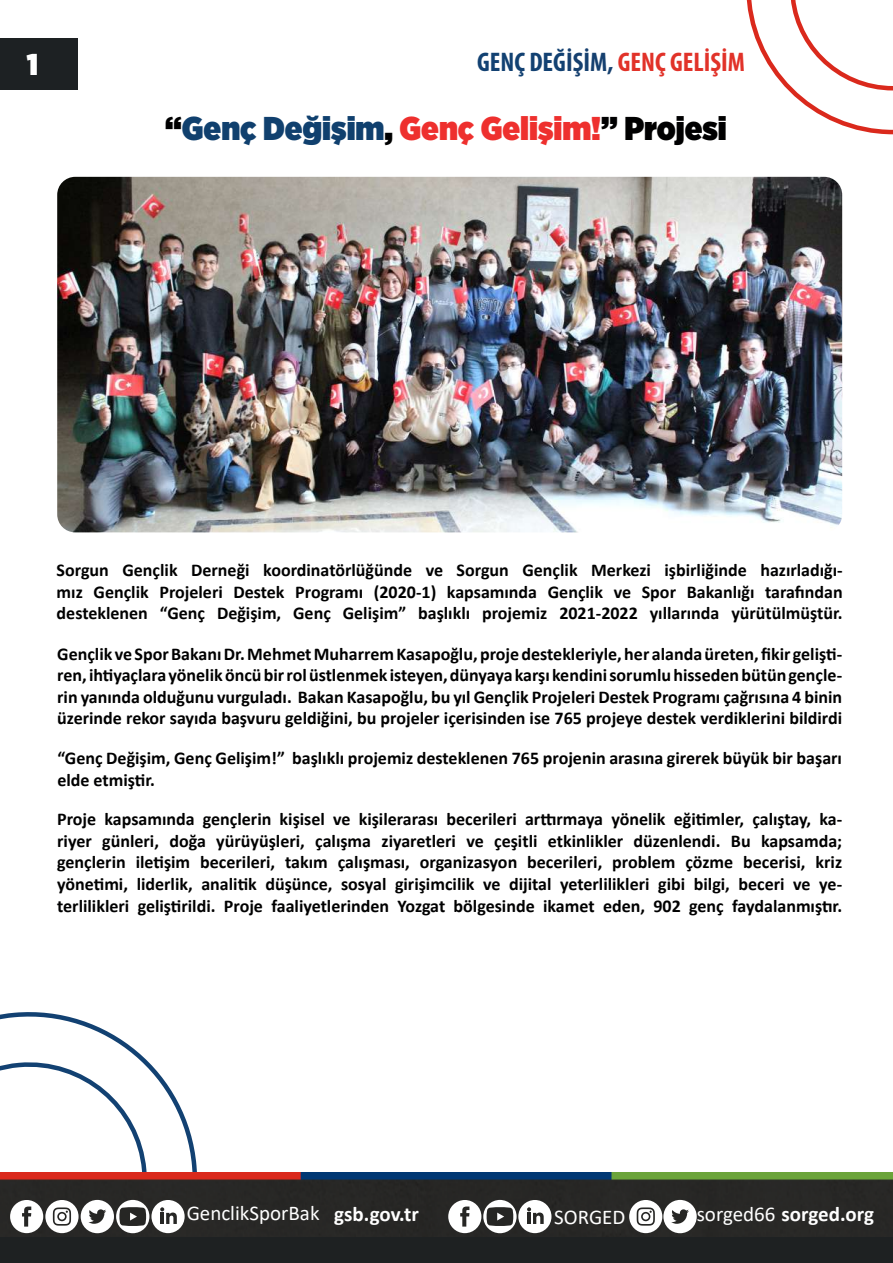
<style>
.page{position:relative;width:893px;height:1263px;background:#fff}
.page>*{position:absolute;margin:0;border:0;box-sizing:border-box;transform-origin:0 0}
.t1{font:900 33px "Gotham Narrow";color:#ee302e}
.t2{font:900 30px "Gotham Narrow";color:#fff}
.t3{font:700 condensed 27px "Myriad Pro";color:#e13229}
.t4{font:21px "Calibri";color:#fff}
.t5{font:700 21px "Calibri";color:#fff}
.t6{font:700 18px/21.6px "Calibri";color:#000001;text-align:justify}
.s1{color:#124172}
.s2{color:#16406f}
.s3{color:#000001}
.s4{color:#10406e}
.s5{font-weight:700}
.s6{font-weight:400}
</style>
<div class="page">
<svg style="left:746px;top:0;width:147px;height:135px"></svg>
<div style="left:0;top:38px;width:78px;height:51px;background:#1d2123"></div>
<img style="left:57px;top:177px;width:785px;height:355px">
<svg style="left:0;top:1012px;width:197px;height:160px"></svg>
<img style="left:0;top:1172px;width:893px;height:65px">
<div style="left:0;top:1237px;width:893px;height:26px;background:#1e2122"></div>
<div style="left:10px;top:1200px;width:33px;height:33px;background:#fff;border-radius:17px"></div>
<svg style="left:22px;top:1206px;width:9px;height:20px"></svg>
<div style="left:45px;top:1200px;width:34px;height:33px;background:#fff;border-radius:17px"></div>
<svg style="left:53px;top:1207px;width:18px;height:19px"></svg>
<div style="left:81px;top:1200px;width:33px;height:33px;background:#fff;border-radius:17px"></div>
<svg style="left:88px;top:1209px;width:18px;height:15px"></svg>
<div style="left:116px;top:1200px;width:33px;height:33px;background:#fff;border-radius:17px"></div>
<svg style="left:119px;top:1207px;width:27px;height:19px"></svg>
<div style="left:151px;top:1200px;width:34px;height:33px;background:#fff;border-radius:17px"></div>
<svg style="left:160px;top:1207px;width:17px;height:17px"></svg>
<div style="left:448px;top:1200px;width:33px;height:33px;background:#fff;border-radius:17px"></div>
<svg style="left:460px;top:1206px;width:9px;height:20px"></svg>
<div style="left:629px;top:1200px;width:33px;height:33px;background:#fff;border-radius:17px"></div>
<svg style="left:637px;top:1207px;width:18px;height:19px"></svg>
<div style="left:663px;top:1200px;width:34px;height:33px;background:#fff;border-radius:17px"></div>
<svg style="left:671px;top:1209px;width:18px;height:15px"></svg>
<svg style="left:483px;top:1200px;width:34px;height:33px"></svg>
<svg style="left:487px;top:1207px;width:26px;height:19px"></svg>
<div style="left:518px;top:1200px;width:33px;height:33px;background:#fff;border-radius:17px"></div>
<svg style="left:527px;top:1207px;width:17px;height:17px"></svg>
<h2 class="t2" style="left:27px;top:44px;width:13px">1</h2>
<h3 class="t3" style="left:477px;top:45px;width:269px"><span class="s1">GENÇ DEĞ</span><span class="s2">İŞİM,</span> GENÇ GELİŞİM</h3>
<h1 class="t1" style="left:165px;top:106px;width:563px"><span class="s3">“</span><span class="s4">Genç Değişim</span><span class="s3">,</span> Genç Gelişim!<span class="s3">” Projesi</span></h1>
<p class="t6" style="left:57px;top:559px;width:788px">Sorgun Gençlik Derneği koordinatörlüğünde ve Sorgun Gençlik Merkezi işbirliğinde hazırladığı&shy;mız Gençlik Projeleri Destek Programı (2020-1) kapsamında Gençlik ve Spor Bakanlığı tarafından desteklenen “Genç Değişim, Genç Gelişim” başlıklı projemiz 2021-2022 yıllarında yürütülmüştür.</p>
<p class="t6" style="left:57px;top:642px;width:786px">Gençlik ve Spor Bakanı Dr. Mehmet Muharrem Kasapoğlu, proje destekleriyle, her alanda üreten, fikir gelişti&shy;ren, ihtiyaçlara yönelik öncü bir rol üstlenmek isteyen, dünyaya karşı kendini sorumlu hisseden bütün gençle&shy;rin yanında olduğunu vurguladı. Bakan Kasapoğlu, bu yıl Gençlik Projeleri Destek Programı çağrısına 4 binin üzerinde rekor sayıda başvuru geldiğini, bu projeler içerisinden ise 765 projeye destek verdiklerini bildirdi</p>
<p class="t6" style="left:57px;top:747px;width:786px">“Genç Değişim, Genç Gelişim!” başlıklı projemiz desteklenen 765 projenin arasına girerek büyük bir başarı elde etmiştir.</p>
<p class="t6" style="left:57px;top:808px;width:786px">Proje kapsamında gençlerin kişisel ve kişilerarası becerileri arttırmaya yönelik eğitimler, çalıştay, ka&shy;riyer günleri, doğa yürüyüşleri, çalışma ziyaretleri ve çeşitli etkinlikler düzenlendi. Bu kapsamda; gençlerin iletişim becerileri, takım çalışması, organizasyon becerileri, problem çözme becerisi, kriz yönetimi, liderlik, analitik düşünce, sosyal girişimcilik ve dijital yeterlilikleri gibi bilgi, beceri ve ye&shy;terlilikleri geliştirildi. Proje faaliyetlerinden Yozgat bölgesinde ikamet eden, 902 genç faydalanmıştır.</p>
<p class="t4" style="left:187px;top:1199px;width:234px">GenclikSporBak <span class="s5">gsb.gov.tr</span></p>
<p class="t4" style="left:554px;top:1202px;width:73px">SORGED</p>
<p class="t5" style="left:697px;top:1199px;width:179px"><span class="s6">sorged66</span> sorged.org</p>
</div>
